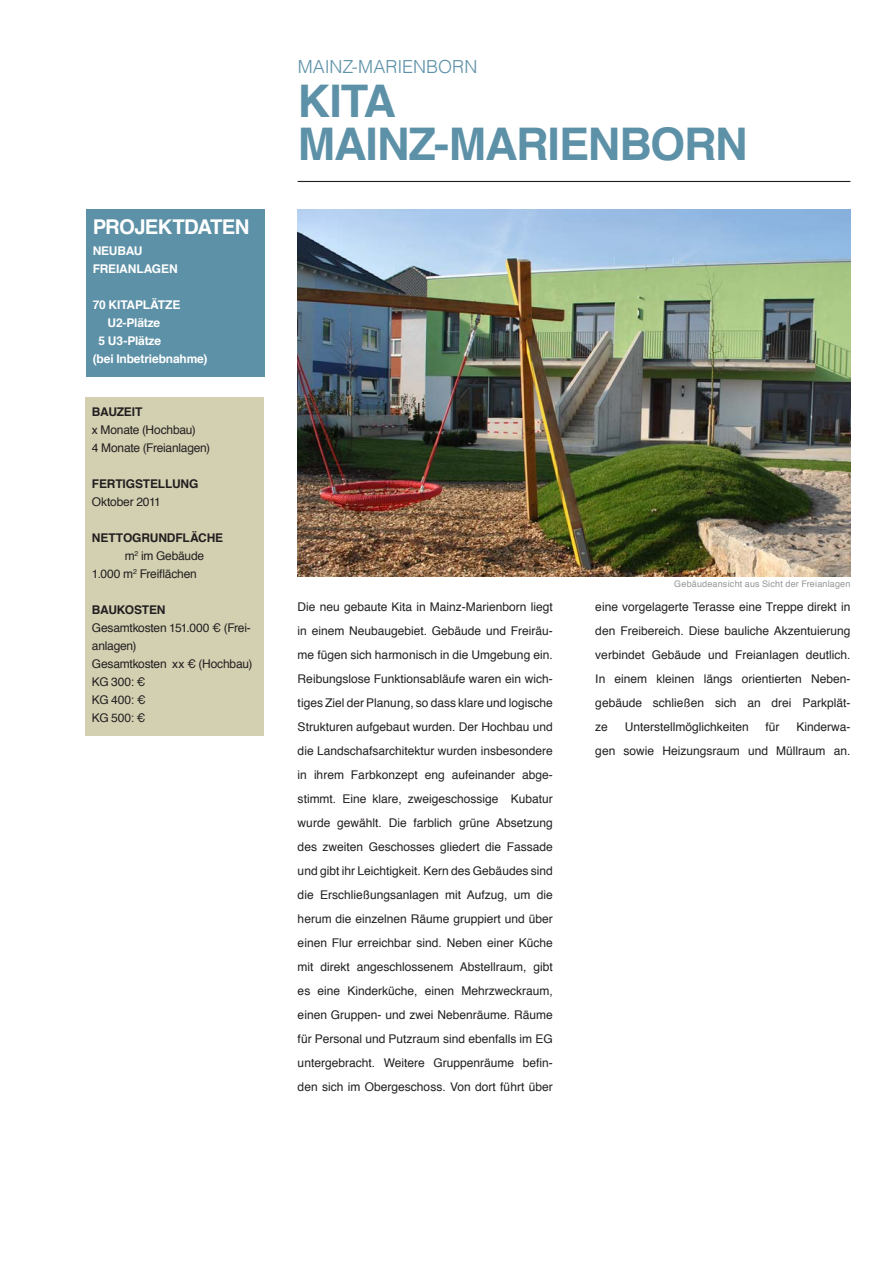
<style>
.page{position:relative;width:893px;height:1263px;background:#fff}
.page>*{position:absolute;margin:0;border:0;box-sizing:border-box;transform-origin:0 0}
.t1{font:700 45px "Helvetica";letter-spacing:-.025em;color:#5d91a7}
.t2{font:700 20.25px "Helvetica";letter-spacing:-.035em;color:#fff}
.t3{font:300 18px "Helvetica";letter-spacing:-.005em;color:#5d91a7}
.t4{font:12px/24px "Helvetica";color:#231f20;text-align:justify}
.t5{font:12px/18px "Helvetica";letter-spacing:-.02em;color:#231f20}
.t6{font:700 12px "Helvetica";letter-spacing:-.015em;color:#fff}
.t7{font:700 12px "Helvetica";letter-spacing:-.015em;color:#231f20}
.t8{font:9px "Helvetica";letter-spacing:.02em;color:#939598}
</style>
<div class="page">
<div style="left:86px;top:209px;width:178px;height:167px;background:#5d91a7"></div>
<hr style="left:298px;top:181px;width:552px;height:1px;background:#231f20">
<div style="left:85px;top:398px;width:179px;height:338px;background:#d3d0b2"></div>
<img style="left:298px;top:209px;width:552px;height:367px">
<p class="t2" style="left:93px;top:210px;width:158px">PROJEKTDATEN</p>
<p class="t6" style="left:93px;top:241px;width:51px">NEUBAU</p>
<p class="t6" style="left:93px;top:259px;width:86px">FREIANLAGEN</p>
<p class="t6" style="left:93px;top:295px;width:89px">70 KITAPLÄTZE</p>
<p class="t6" style="left:108px;top:313px;width:54px">U2-Plätze</p>
<p class="t6" style="left:99px;top:331px;width:64px">5 U3-Plätze</p>
<p class="t6" style="left:93px;top:349px;width:116px">(bei Inbetriebnahme)</p>
<p class="t7" style="left:92px;top:402px;width:52px">BAUZEIT</p>
<p class="t5" style="left:92px;top:421px;width:105px">x Monate (Hochbau)</p>
<p class="t5" style="left:92px;top:439px;width:120px">4 Monate (Freianlagen)</p>
<p class="t7" style="left:92px;top:474px;width:108px">FERTIGSTELLUNG</p>
<p class="t4" style="left:92px;top:490px;width:71px">Oktober 2011</p>
<p class="t7" style="left:92px;top:528px;width:133px">NETTOGRUNDFLÄCHE</p>
<p class="t5" style="left:125px;top:547px;width:81px">m<sup>2</sup> im Gebäude</p>
<p class="t5" style="left:92px;top:565px;width:106px">1.000 m<sup>2</sup> Freiflächen</p>
<p class="t7" style="left:92px;top:600px;width:75px">BAUKOSTEN</p>
<p class="t5" style="left:92px;top:619px;width:160px">Gesamtkosten 151.000 € (Frei&shy;anlagen)</p>
<p class="t5" style="left:92px;top:655px;width:162px">Gesamtkosten xx € (Hochbau)</p>
<p class="t4" style="left:92px;top:670px;width:55px">KG 300: €</p>
<p class="t4" style="left:92px;top:688px;width:55px">KG 400: €</p>
<p class="t4" style="left:92px;top:706px;width:55px">KG 500: €</p>
<p class="t3" style="left:298px;top:52px;width:181px">MAINZ-MARIENBORN</p>
<p class="t1" style="left:298px;top:64px;width:100px">KITA</p>
<p class="t1" style="left:298px;top:108px;width:451px">MAINZ-MARIENBORN</p>
<p class="t4" style="left:298px;top:595px;width:257px">Die neu gebaute Kita in Mainz-Marienborn liegt in einem Neubaugebiet. Gebäude und Freiräu&shy;me fügen sich harmonisch in die Umgebung ein.</p>
<p class="t4" style="left:298px;top:667px;width:257px">Reibungslose Funktionsabläufe waren ein wich&shy;tiges Ziel der Planung, so dass klare und logische Strukturen aufgebaut wurden. Der Hochbau und die Landschafsarchitektur wurden insbesondere in ihrem Farbkonzept eng aufeinander abge&shy;stimmt. Eine klare, zweigeschossige Kubatur wurde gewählt. Die farblich grüne Absetzung des zweiten Geschosses gliedert die Fassade und gibt ihr Leichtigkeit. Kern des Gebäudes sind die Erschließungsanlagen mit Aufzug, um die herum die einzelnen Räume gruppiert und über einen Flur erreichbar sind. Neben einer Küche mit direkt angeschlossenem Abstellraum, gibt es eine Kinderküche, einen Mehrzweckraum, einen Gruppen- und zwei Nebenräume. Räume für Personal und Putzraum sind ebenfalls im EG untergebracht. Weitere Gruppenräume befin&shy;den sich im Obergeschoss. Von dort führt über</p>
<p class="t8" style="left:674px;top:576px;width:178px">Gebäudeansicht aus Sicht der Freianlagen</p>
<p class="t4" style="left:595px;top:595px;width:257px">eine vorgelagerte Terasse eine Treppe direkt in den Freibereich. Diese bauliche Akzentuierung verbindet Gebäude und Freianlagen deutlich.</p>
<p class="t4" style="left:595px;top:667px;width:257px">In einem kleinen längs orientierten Neben&shy;gebäude schließen sich an drei Parkplät&shy;ze</p>
<p class="t4" style="left:625px;top:715px;width:126px">Unterstellmöglichkeiten</p>
<p class="t4" style="left:766px;top:715px;width:16px">für</p>
<p class="t4" style="left:595px;top:715px;width:257px;text-align:right">Kinderwa-<br>gen sowie Heizungsraum und Müllraum an.</p>
</div>
